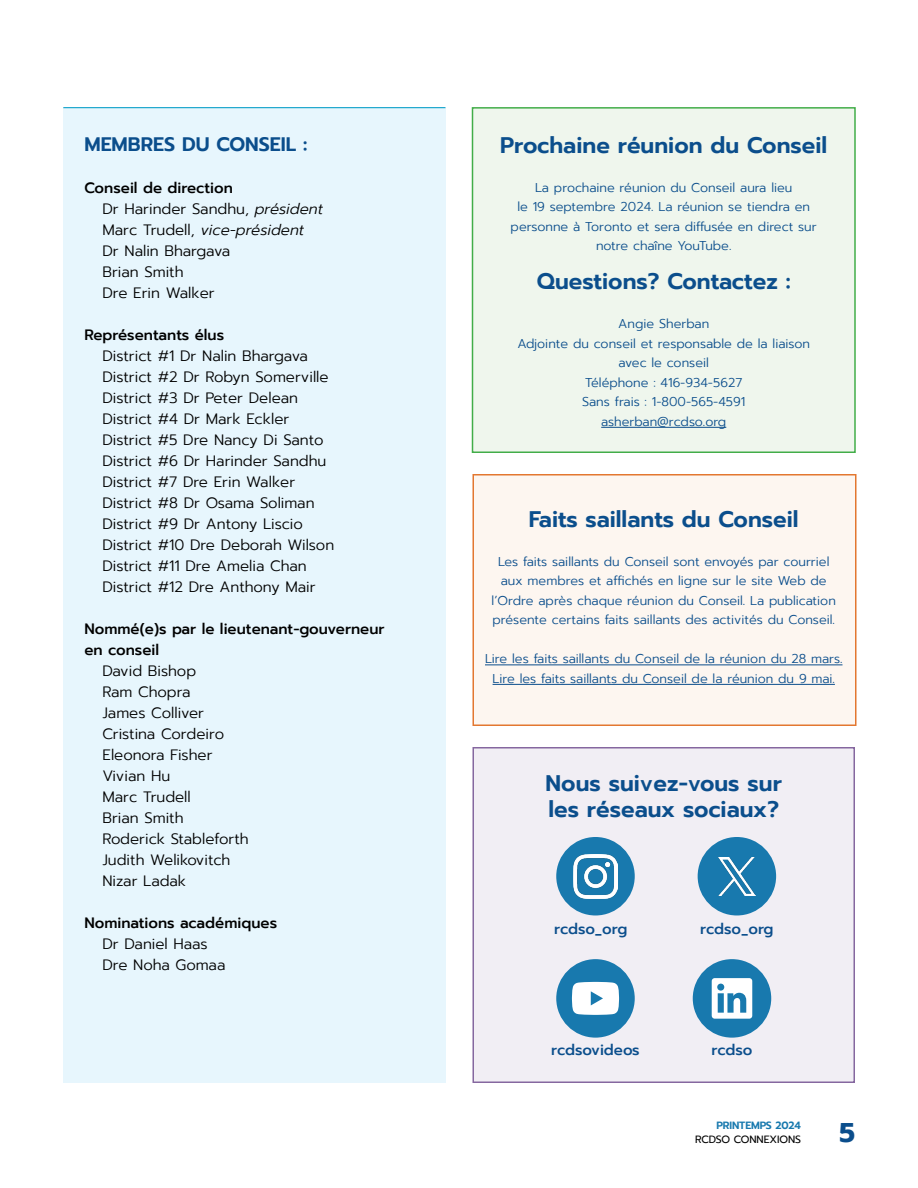
<style>
.page{position:relative;width:918px;height:1188px;background:#fff}
.page>*{position:absolute;margin:0;border:0;box-sizing:border-box;transform-origin:0 0}
.t1{font:700 27px "Prompt";color:#0b4e8c}
.t2{font:600 22.5px/25.5px "Prompt";color:#0b4e8c}
.t3{font:600 19.5px "Prompt";color:#0b4e8c}
.t4{font:300 15px/21px "Prompt";color:#000}
.t5{font:500 15px "Prompt";color:#000}
.t6{font:500 15px "Prompt";letter-spacing:-.005em;color:#0b4e8c}
.t7{font:300 12.75px/19.5px "Prompt";color:#0b4e8c;text-align:center}
.t8{font:10.5px "Prompt";letter-spacing:-.01em;color:#000}
.t9{font:600 10.5px "Prompt";letter-spacing:-.01em;color:#1879ae}
.s1{font-weight:500}
.s2{font-style:italic}
</style>
<div class="page">
<div style="left:472px;top:747px;width:383px;height:336px;background:#f1eef4;border:2px solid #85679f"></div>
<div style="left:63px;top:108px;width:383px;height:975px;background:#e7f6fd"></div>
<hr style="left:63px;top:107px;width:383px;height:1px;background:#0ea1ca">
<div style="left:472px;top:107px;width:384px;height:346px;background:#eff6ed;border:2px solid #42ad49"></div>
<div style="left:472px;top:474px;width:384px;height:252px;background:#fdf6f0;border:2px solid #e37730"></div>
<hr style="left:601px;top:427px;width:125px;height:1px;background:#0b4e8c">
<hr style="left:485px;top:665px;width:358px;height:1px;background:#0b4e8c">
<hr style="left:493px;top:684px;width:342px;height:1px;background:#0b4e8c">
<div style="left:556px;top:837px;width:79px;height:78px;background:#1879ae;border-radius:50%"></div>
<img style="left:573px;top:854px;width:45px;height:44px">
<div style="left:698px;top:837px;width:78px;height:78px;background:#1879ae;border-radius:50%"></div>
<img style="left:718px;top:857px;width:37px;height:38px">
<div style="left:556px;top:959px;width:79px;height:79px;background:#1879ae;border-radius:50%"></div>
<svg style="left:572px;top:982px;width:47px;height:33px;background:#e4eff5"></svg>
<div style="left:693px;top:959px;width:78px;height:79px;background:#1879ae;border-radius:50%"></div>
<svg style="left:712px;top:978px;width:40px;height:41px"></svg>
<h1 class="t3" style="left:84px;top:129px;width:224px">MEMBRES DU CONSEIL :</h1>
<p class="t4" style="left:102px;top:177px;width:222px;text-indent:-18px"><span class="s1">Conseil de direction<br></span>Dr Harinder Sandhu, <span class="s2">président<br></span>Marc Trudell, <span class="s2">vice-président<br></span>Dr Nalin Bhargava<br>Brian Smith<br>Dre Erin Walker</p>
<p class="t4" style="left:102px;top:324px;width:233px;text-indent:-18px"><span class="s1">Représentants élus<br></span>District #1 Dr Nalin Bhargava<br>District #2 Dr Robyn Somerville<br>District #3 Dr Peter Delean<br>District #4 Dr Mark Eckler<br>District #5 Dre Nancy Di Santo<br>District #6 Dr Harinder Sandhu<br>District #7 Dre Erin Walker<br>District #8 Dr Osama Soliman<br>District #9 Dr Antony Liscio<br>District #10 Dre Deborah Wilson<br>District #11 Dre Amelia Chan<br>District #12 Dre Anthony Mair</p>
<p class="t5" style="left:84px;top:618px;width:302px">Nommé(e)s par le lieutenant-gouverneur</p>
<p class="t5" style="left:84px;top:639px;width:76px">en conseil</p>
<p class="t4" style="left:102px;top:660px;width:95px">David Bishop</p>
<p class="t4" style="left:102px;top:681px;width:89px">Ram Chopra</p>
<p class="t4" style="left:102px;top:702px;width:103px">James Colliver</p>
<p class="t4" style="left:102px;top:723px;width:123px">Cristina Cordeiro</p>
<p class="t4" style="left:102px;top:744px;width:112px">Eleonora Fisher</p>
<p class="t4" style="left:102px;top:765px;width:69px">Vivian Hu</p>
<p class="t4" style="left:102px;top:786px;width:90px">Marc Trudell</p>
<p class="t4" style="left:102px;top:807px;width:83px">Brian Smith</p>
<p class="t4" style="left:102px;top:828px;width:148px">Roderick Stableforth</p>
<p class="t4" style="left:102px;top:849px;width:130px">Judith Welikovitch</p>
<p class="t4" style="left:102px;top:870px;width:85px">Nizar Ladak</p>
<p class="t4" style="left:102px;top:912px;width:176px;text-indent:-18px"><span class="s1">Nominations académiques<br></span>Dr Daniel Haas<br>Dre Noha Gomaa</p>
<h1 class="t2" style="left:500px;top:132px;width:329px">Prochaine réunion du Conseil</h1>
<p class="t7" style="left:511px;top:178px;width:308px">La prochaine réunion du Conseil aura lieu<br>le 19 septembre 2024. La réunion se tiendra en personne à Toronto et sera diffusée en direct sur notre chaîne YouTube.</p>
<h1 class="t2" style="left:537px;top:269px;width:255px">Questions? Contactez :</h1>
<p class="t7" style="left:517px;top:314px;width:294px">Angie Sherban<br>Adjointe du conseil et responsable de la liaison avec le conseil<br>Téléphone : 416-934-5627<br>Sans frais : 1-800-565-4591<br>asherban@rcdso.org</p>
<h1 class="t2" style="left:529px;top:506px;width:271px">Faits saillants du Conseil</h1>
<p class="t7" style="left:492px;top:552px;width:346px">Les faits saillants du Conseil sont envoyés par courriel aux membres et affichés en ligne sur le site Web de l’Ordre après chaque réunion du Conseil. La publication présente certains faits saillants des activités du Conseil.</p>
<p class="t7" style="left:485px;top:649px;width:359px">Lire les faits saillants du Conseil de la réunion du 28 mars.<br>Lire les faits saillants du Conseil de la réunion du 9 mai.</p>
<h1 class="t2" style="left:546px;top:771px;width:238px">Nous suivez-vous sur les réseaux sociaux?</h1>
<p class="t6" style="left:554px;top:918px;width:75px">rcdso_org</p>
<p class="t6" style="left:700px;top:918px;width:75px">rcdso_org</p>
<p class="t6" style="left:551px;top:1040px;width:90px">rcdsovideos</p>
<p class="t6" style="left:712px;top:1039px;width:42px">rcdso</p>
<p class="t9" style="left:716px;top:1118px;width:86px">PRINTEMPS 2024</p>
<p class="t8" style="left:695px;top:1132px;width:107px">RCDSO CONNEXIONS</p>
<h1 class="t1" style="left:839px;top:1112px;width:17px">5</h1>
</div>
